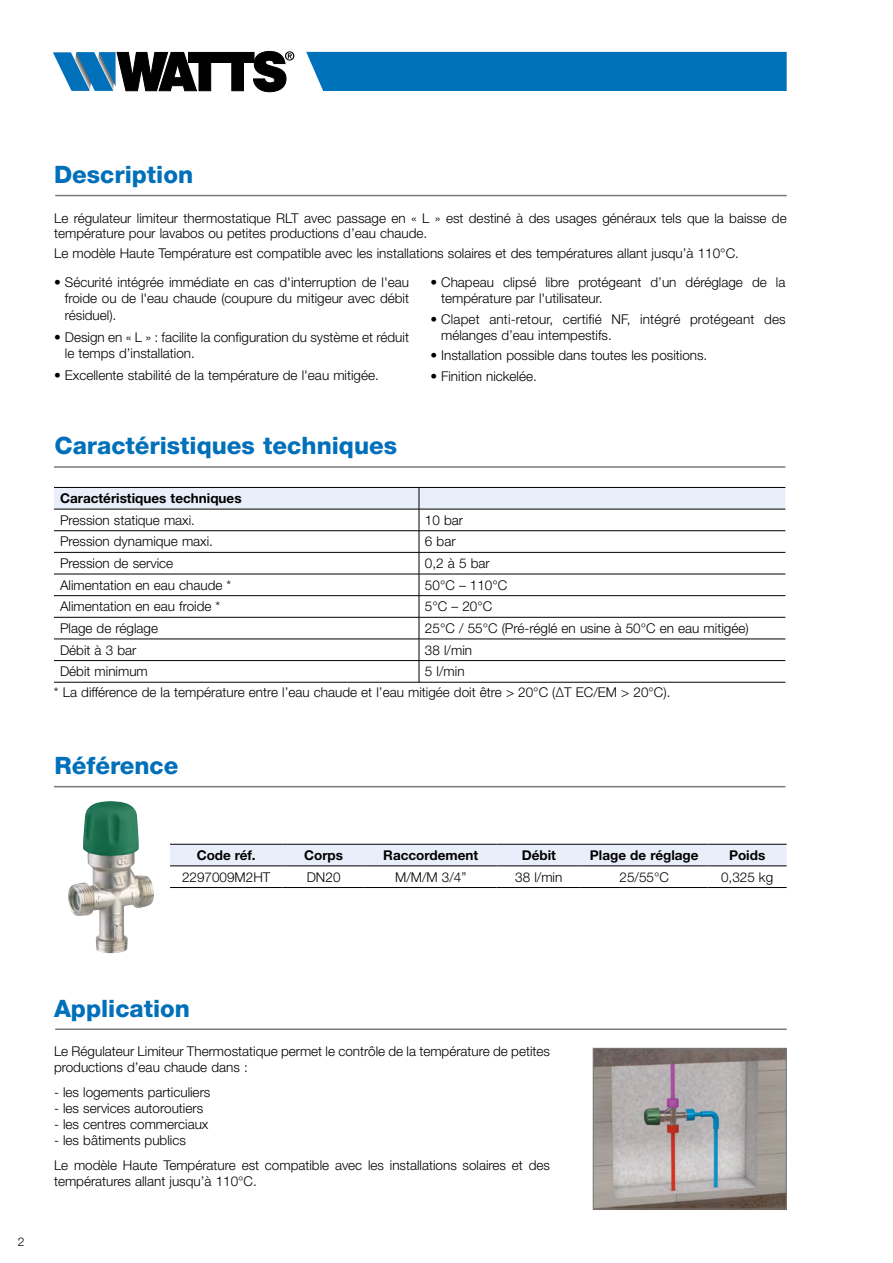
<style>
.page{position:relative;width:893px;height:1263px;background:#fff}
.page>*{position:absolute;margin:0;border:0;box-sizing:border-box;transform-origin:0 0}
.t1{font:800 24px "Helvetica Neue LT Std";color:#0070ba}
.t2{font:300 13.5px/16.2px "Helvetica Neue LT Std";color:#000}
.t3{font:700 13.5px "Helvetica Neue LT Std";color:#000}
.t4{font:300 12px "Helvetica Neue LT Std";color:#000}
</style>
<div class="page">
<svg style="left:53px;top:51px;width:241px;height:41px"></svg>
<div style="left:306px;top:52px;width:481px;height:39px;background:#0072bb"></div>
<hr style="left:55px;top:195px;width:732px;height:1px;background:#797979">
<hr style="left:55px;top:1028px;width:732px;height:2px;background:#797979">
<hr style="left:54px;top:682px;width:365px;height:1px;background:#000">
<svg style="left:54px;top:487px;width:731px;height:195px"></svg>
<hr style="left:419px;top:682px;width:366px;height:1px;background:#000">
<div style="left:170px;top:845px;width:617px;height:21px;background:#e9effa"></div>
<hr style="left:170px;top:844px;width:112px;height:1px;background:#000">
<hr style="left:282px;top:844px;width:83px;height:1px;background:#000">
<hr style="left:365px;top:844px;width:132px;height:1px;background:#000">
<hr style="left:497px;top:844px;width:84px;height:1px;background:#000">
<hr style="left:581px;top:844px;width:127px;height:1px;background:#000">
<hr style="left:708px;top:844px;width:79px;height:1px;background:#000">
<hr style="left:170px;top:866px;width:112px;height:1px;background:#000">
<hr style="left:282px;top:866px;width:83px;height:1px;background:#000">
<hr style="left:365px;top:866px;width:132px;height:1px;background:#000">
<hr style="left:497px;top:866px;width:84px;height:1px;background:#000">
<hr style="left:581px;top:866px;width:127px;height:1px;background:#000">
<hr style="left:708px;top:866px;width:79px;height:1px;background:#000">
<hr style="left:170px;top:887px;width:112px;height:1px;background:#000">
<hr style="left:282px;top:887px;width:83px;height:1px;background:#000">
<hr style="left:365px;top:887px;width:132px;height:1px;background:#000">
<hr style="left:497px;top:887px;width:84px;height:1px;background:#000">
<hr style="left:581px;top:887px;width:127px;height:1px;background:#000">
<hr style="left:708px;top:887px;width:79px;height:1px;background:#000">
<hr style="left:54px;top:466px;width:731px;height:2px;background:#797979">
<hr style="left:54px;top:786px;width:731px;height:1px;background:#797979">
<img style="left:68px;top:801px;width:37px;height:115px">
<img style="left:595px;top:1050px;width:190px;height:157px">
<div style="left:593px;top:1048px;width:194px;height:161px;border:1px solid #797979"></div>
<h1 class="t1" style="left:54px;top:160px;width:141px">Description</h1>
<p class="t2" style="left:54px;top:210px;width:734px;line-height:15.8px">Le régulateur limiteur thermostatique RLT avec passage en « L » est destiné à des usages généraux tels que la baisse de température pour lavabos ou petites productions d’eau chaude.</p>
<p class="t2" style="left:54px;top:245px;width:686px">Le modèle Haute Température est compatible avec les installations solaires et des températures allant jusqu’à 110°C.</p>
<p class="t2" style="left:65px;top:274px;width:346px;text-align:justify;text-indent:-11px">• Sécurité intégrée immédiate en cas d'interruption de l'eau froide ou de l'eau chaude (coupure du mitigeur avec débit résiduel).</p>
<p class="t2" style="left:65px;top:328px;width:346px;text-indent:-11px">• Design en « L » : facilite la configuration du système et réduit le temps d’installation.</p>
<p class="t2" style="left:54px;top:367px;width:326px">• Excellente stabilité de la température de l'eau mitigée.</p>
<h1 class="t1" style="left:54px;top:432px;width:344px">Caractéristiques techniques</h1>
<p class="t2" style="left:441px;top:274px;width:346px;text-indent:-11px">• Chapeau clipsé libre protégeant d’un déréglage de la température par l'utilisateur.</p>
<p class="t2" style="left:441px;top:311px;width:346px;text-indent:-11px">• Clapet anti-retour, certifié NF, intégré protégeant des mélanges d’eau intempestifs.</p>
<p class="t2" style="left:430px;top:347px;width:279px">• Installation possible dans toutes les positions.</p>
<p class="t2" style="left:430px;top:368px;width:108px">• Finition nickelée.</p>
<p class="t3" style="left:60px;top:490px;width:183px">Caractéristiques techniques</p>
<p class="t2" style="left:60px;top:511px;width:137px">Pression statique maxi.</p>
<p class="t2" style="left:425px;top:511px;width:40px">10 bar</p>
<p class="t2" style="left:60px;top:533px;width:155px">Pression dynamique maxi.</p>
<p class="t2" style="left:425px;top:533px;width:32px">6 bar</p>
<p class="t2" style="left:60px;top:555px;width:115px">Pression de service</p>
<p class="t2" style="left:425px;top:555px;width:66px">0,2 à 5 bar</p>
<p class="t2" style="left:60px;top:576px;width:173px">Alimentation en eau chaude *</p>
<p class="t2" style="left:425px;top:576px;width:84px">50°C – 110°C</p>
<p class="t2" style="left:60px;top:598px;width:162px">Alimentation en eau froide *</p>
<p class="t2" style="left:425px;top:598px;width:69px">5°C – 20°C</p>
<p class="t2" style="left:60px;top:620px;width:100px">Plage de réglage</p>
<p class="t2" style="left:425px;top:620px;width:325px">25°C / 55°C (Pré-réglé en usine à 50°C en eau mitigée)</p>
<p class="t2" style="left:60px;top:641px;width:78px">Débit à 3 bar</p>
<p class="t2" style="left:425px;top:641px;width:49px">38 l/min</p>
<p class="t2" style="left:60px;top:663px;width:89px">Débit minimum</p>
<p class="t2" style="left:54px;top:661px;width:618px;line-height:21px;text-indent:371px">5 l/min<br>* La différence de la température entre l’eau chaude et l’eau mitigée doit être &gt; 20°C (∆T EC/EM &gt; 20°C).</p>
<h1 class="t1" style="left:54px;top:751px;width:126px">Référence</h1>
<p class="t3" style="left:197px;top:847px;width:61px">Code réf.</p>
<p class="t3" style="left:304px;top:847px;width:41px">Corps</p>
<p class="t3" style="left:383px;top:847px;width:96px">Raccordement</p>
<p class="t3" style="left:522px;top:847px;width:36px">Débit</p>
<p class="t3" style="left:590px;top:847px;width:110px">Plage de réglage</p>
<p class="t3" style="left:729px;top:847px;width:38px">Poids</p>
<p class="t2" style="left:182px;top:868px;width:90px">2297009M2HT</p>
<p class="t2" style="left:307px;top:868px;width:35px">DN20</p>
<p class="t2" style="left:395px;top:868px;width:73px">M/M/M 3/4”</p>
<p class="t2" style="left:515px;top:868px;width:49px">38 l/min</p>
<p class="t2" style="left:619px;top:868px;width:51px">25/55°C</p>
<p class="t2" style="left:721px;top:868px;width:54px">0,325 kg</p>
<p class="t4" style="left:18px;top:1234px;width:8px">2</p>
<h1 class="t1" style="left:54px;top:994px;width:138px">Application</h1>
<p class="t2" style="left:54px;top:1043px;width:497px;line-height:15.8px">Le Régulateur Limiteur Thermostatique permet le contrôle de la température de petites productions d’eau chaude dans :</p>
<p class="t2" style="left:54px;top:1084px;width:158px">- les logements particuliers</p>
<p class="t2" style="left:54px;top:1100px;width:151px">- les services autoroutiers</p>
<p class="t2" style="left:54px;top:1116px;width:156px">- les centres commerciaux</p>
<p class="t2" style="left:54px;top:1128px;width:497px;line-height:24.8px">- les bâtiments publics<br>Le modèle Haute Température est compatible avec les installations solaires et des</p>
<p class="t2" style="left:54px;top:1173px;width:204px">températures allant jusqu’à 110°C.</p>
</div>
